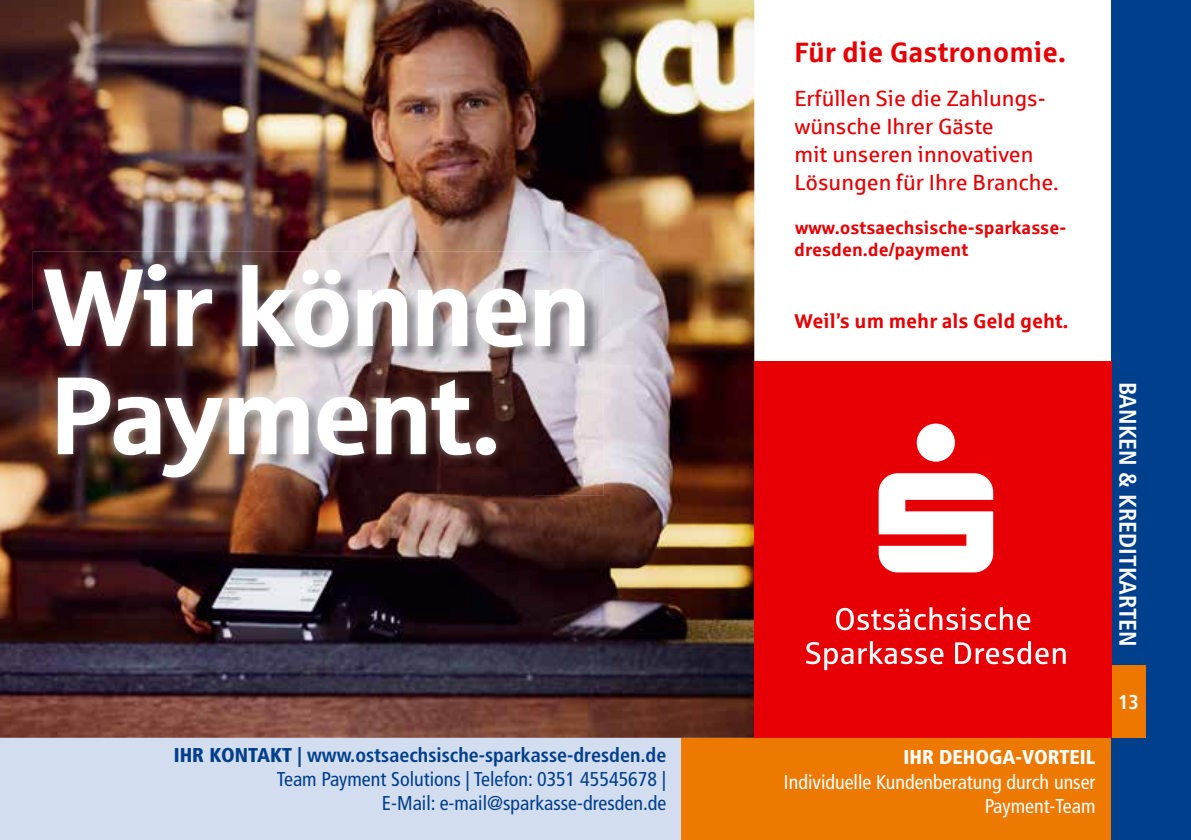
<style>
.page{position:relative;width:1191px;height:840px;background:#fff}
.page>*{position:absolute;margin:0;border:0;box-sizing:border-box;transform-origin:0 0}
.t1{font:110px/108px "Sparkasse Head";color:#fff}
.t2{font:700 28px "Sparkasse Rg";color:#e60005}
.t3{font:700 condensed 24px "Frutiger LT Pro";color:#fff}
.t4{font:22px/28px "Sparkasse Rg";color:#e60005}
.t5{font:condensed 20px/24px "Frutiger LT Pro";color:#003f8b;text-align:right}
.t6{font:condensed 20px/24px "Frutiger LT Pro";color:#fff;text-align:right}
.t7{font:700 20px "Sparkasse Rg";color:#e60005}
.t8{font:900 condensed 20px "Frutiger LT Pro";color:#fff}
.t9{font:700 condensed 20px "Frutiger LT Pro";color:#fff}
.t10{font:700 18px/22px "Sparkasse Rg";color:#e60005}
.s1{font-weight:900}
.s2{font-weight:700}
</style>
<div class="page">
<div style="left:680px;top:737px;width:431px;height:102px;background:#ee7900"></div>
<div style="left:1111px;top:0;width:80px;height:839px;background:#003f8b"></div>
<div style="left:1111px;top:664px;width:34px;height:73px;background:#e70"></div>
<div style="left:0;top:737px;width:680px;height:102px;background:#d3ddf0"></div>
<img style="left:0;top:0;width:754px;height:737px">
<div style="left:754px;top:361px;width:357px;height:376px;background:#e60005"></div>
<img style="left:534px;top:260px;width:70px;height:235px">
<img style="left:42px;top:489px;width:492px;height:6px">
<img style="left:33px;top:251px;width:564px;height:59px">
<img style="left:33px;top:310px;width:9px;height:179px">
<img style="left:42px;top:260px;width:555px;height:229px">
<svg style="left:878px;top:423px;width:115px;height:149px"></svg>
<svg style="left:836px;top:607px;width:194px;height:23px"></svg>
<svg style="left:806px;top:641px;width:137px;height:28px"></svg>
<svg style="left:955px;top:641px;width:110px;height:23px"></svg>
<h1 class="t1" style="left:43px;top:249px;width:548px">Wir können<br>Payment.</h1>
<p class="t5" style="left:174px;top:742px;width:494px"><span class="s1">IHR KONTAKT |</span> <span class="s2">www.ostsaechsische-sparkasse-dresden.de<br></span>Team Payment Solutions | Telefon: 0351 45545678 |<br>E-Mail: e-mail@sparkasse-dresden.de</p>
<h2 class="t2" style="left:794px;top:34px;width:273px">Für die Gastronomie.</h2>
<p class="t4" style="left:794px;top:84px;width:266px">Erfüllen Sie die Zahlungs&shy;wünsche Ihrer Gäste<br>mit unseren innovativen<br>Lösungen für Ihre Branche.</p>
<p class="t10" style="left:794px;top:216px;width:273px">www.ostsaechsische-sparkasse&shy;dresden.de/payment</p>
<p class="t7" style="left:794px;top:308px;width:275px">Weil’s um mehr als Geld geht.</p>
<p class="t8" style="left:903px;top:745px;width:193px">IHR DEHOGA-VORTEIL</p>
<p class="t6" style="left:784px;top:769px;width:313px">Individuelle Kundenberatung durch unser<br>Payment-Team</p>
<p class="t3" style="left:1142px;top:381px;width:267px;rotate:90deg">BANKEN &amp; KREDITKARTEN</p>
<p class="t9" style="left:1118px;top:689px;width:22px">13</p>
</div>
